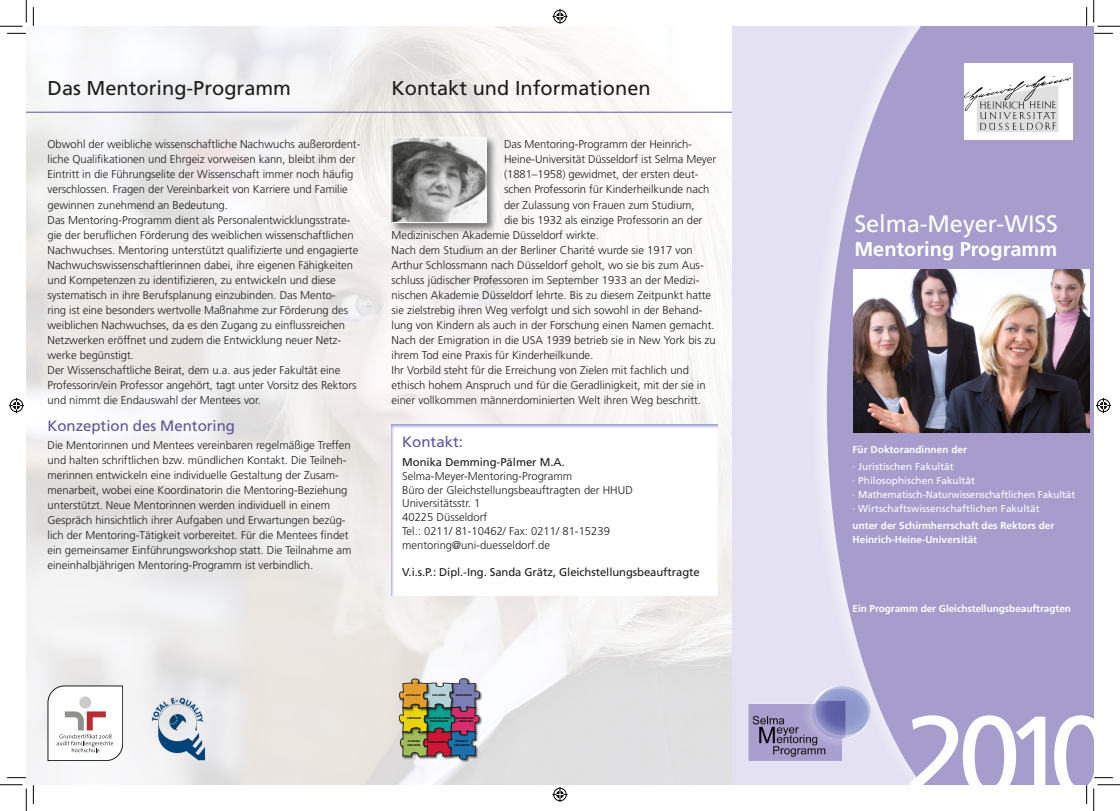
<style>
.page{position:relative;width:1120px;height:811px;background:#fff}
.page>*{position:absolute;margin:0;border:0;box-sizing:border-box;transform-origin:0 0}
.t1{font:112.5px "Frutiger";color:#fff}
.t2{font:23.75px "Frutiger";letter-spacing:-.005em;color:#fff}
.t3{font:20px "Frutiger";color:#1d1d1b}
.t4{font:700 20px "Frutiger";color:#fff}
.t5{font:15px "Frutiger";letter-spacing:-.005em;color:#615398}
.t6{font:300 11.25px/15px "Frutiger";letter-spacing:-.005em;color:#1d1d1b}
.t7{font:11.25px "Frutiger";letter-spacing:-.005em;color:#1d1d1b}
.t8{font:10px/13.8px "Frutiger";letter-spacing:.005em;color:#fff}
.t9{font:700 10px/13.8px "Frutiger";color:#fff}
.t10{font:900 2.62px/3.1px "Frutiger";letter-spacing:-.025em;color:#14130f;text-align:center}
</style>
<div class="page">
<img style="left:26px;top:26px;width:705px;height:758px">
<div style="left:731px;top:26px;width:362px;height:759px;background:#e4e1f2"></div>
<img style="left:152px;top:694px;width:53px;height:69px">
<svg style="left:826px;top:26px;width:267px;height:759px;background:#ada5d1"></svg>
<img style="left:852px;top:269px;width:236px;height:163px">
<hr style="left:26px;top:112px;width:705px;height:1px;background:#615398">
<img style="left:748px;top:686px;width:124px;height:75px">
<div style="left:389px;top:135px;width:109px;height:100px;background:#1d1d1b;opacity:.6"></div>
<img style="left:393px;top:139px;width:91px;height:82px">
<div style="left:391px;top:137px;width:95px;height:86px;border:1px solid #fff"></div>
<div style="left:963px;top:63px;width:109px;height:77px;background:#fff"></div>
<img style="left:964px;top:77px;width:105px;height:54px">
<svg style="left:48px;top:685px;width:75px;height:76px"></svg>
<img style="left:448px;top:677px;width:35px;height:28px">
<img style="left:480px;top:705px;width:3px;height:34px">
<img style="left:397px;top:702px;width:2px;height:34px">
<img style="left:446px;top:760px;width:33px;height:3px">
<img style="left:398px;top:677px;width:33px;height:35px">
<img style="left:399px;top:678px;width:81px;height:82px">
<div style="left:391px;top:424px;width:326px;height:172px;background:#fff"></div>
<svg style="left:7px;top:33px;width:19px;height:1px"></svg>
<svg style="left:1093px;top:33px;width:19px;height:1px"></svg>
<svg style="left:7px;top:777px;width:19px;height:1px"></svg>
<svg style="left:1093px;top:777px;width:19px;height:1px"></svg>
<svg style="left:33px;top:7px;width:1px;height:19px"></svg>
<svg style="left:33px;top:785px;width:1px;height:19px"></svg>
<svg style="left:0;top:0;width:27px;height:27px"></svg>
<svg style="left:0;top:784px;width:27px;height:27px"></svg>
<svg style="left:1093px;top:0;width:26px;height:27px"></svg>
<svg style="left:1093px;top:784px;width:26px;height:27px"></svg>
<svg style="left:552px;top:9px;width:15px;height:15px"></svg>
<svg style="left:552px;top:787px;width:15px;height:15px"></svg>
<svg style="left:9px;top:398px;width:15px;height:15px"></svg>
<svg style="left:1096px;top:398px;width:14px;height:15px"></svg>
<h3 class="t3" style="left:48px;top:76px;width:245px">Das Mentoring-Programm</h3>
<h3 class="t3" style="left:391px;top:76px;width:260px">Kontakt und Informationen</h3>
<p class="t6" style="left:48px;top:137px;width:314px">Obwohl der weibliche wissenschaftliche Nachwuchs außerordent&shy;liche Qualifikationen und Ehrgeiz vorweisen kann, bleibt ihm der Eintritt in die Führungselite der Wissenschaft immer noch häufig verschlossen. Fragen der Vereinbarkeit von Karriere und Familie gewinnen zunehmend an Bedeutung.<br>Das Mentoring-Programm dient als Personalentwicklungsstrate&shy;gie der beruflichen Förderung des weiblichen wissenschaftlichen Nachwuchses. Mentoring unterstützt qualifizierte und engagierte Nachwuchswissenschaftlerinnen dabei, ihre eigenen Fähigkeiten und Kompetenzen zu identifizieren, zu entwickeln und diese systematisch in ihre Berufsplanung einzubinden. Das Mento-<br>ring ist eine besonders wertvolle Maßnahme zur Förderung des weiblichen Nachwuchses, da es den Zugang zu einflussreichen Netzwerken eröffnet und zudem die Entwicklung neuer Netz&shy;werke begünstigt.<br>Der Wissenschaftliche Beirat, dem u.a. aus jeder Fakultät eine Professorin/ein Professor angehört, tagt unter Vorsitz des Rektors und nimmt die Endauswahl der Mentees vor.</p>
<h3 class="t5" style="left:48px;top:417px;width:189px">Konzeption des Mentoring</h3>
<p class="t6" style="left:48px;top:437px;width:305px">Die Mentorinnen und Mentees vereinbaren regelmäßige Treffen und halten schriftlichen bzw. mündlichen Kontakt. Die Teilneh&shy;merinnen entwickeln eine individuelle Gestaltung der Zusam&shy;menarbeit, wobei eine Koordinatorin die Mentoring-Beziehung unterstützt. Neue Mentorinnen werden individuell in einem Gespräch hinsichtlich ihrer Aufgaben und Erwartungen bezüg&shy;lich der Mentoring-Tätigkeit vorbereitet. Für die Mentees findet ein gemeinsamer Einführungsworkshop statt. Die Teilnahme am eineinhalbjährigen Mentoring-Programm ist verbindlich.</p>
<p class="t6" style="left:504px;top:137px;width:189px">Das Mentoring-Programm der Heinrich-</p>
<p class="t6" style="left:504px;top:152px;width:213px">Heine-Universität Düsseldorf ist Selma Meyer</p>
<p class="t6" style="left:504px;top:167px;width:196px">(1881–1958) gewidmet, der ersten deut-</p>
<p class="t6" style="left:504px;top:182px;width:207px">schen Professorin für Kinderheilkunde nach</p>
<p class="t6" style="left:504px;top:197px;width:192px">der Zulassung von Frauen zum Studium,</p>
<p class="t6" style="left:504px;top:212px;width:200px">die bis 1932 als einzige Professorin an der</p>
<p class="t6" style="left:391px;top:227px;width:209px">Medizinischen Akademie Düsseldorf wirkte.</p>
<p class="t6" style="left:391px;top:242px;width:303px">Nach dem Studium an der Berliner Charité wurde sie 1917 von</p>
<p class="t6" style="left:391px;top:257px;width:313px">Arthur Schlossmann nach Düsseldorf geholt, wo sie bis zum Aus-</p>
<p class="t6" style="left:391px;top:272px;width:309px">schluss jüdischer Professoren im September 1933 an der Medizi-</p>
<p class="t6" style="left:391px;top:287px;width:321px">nischen Akademie Düsseldorf lehrte. Bis zu diesem Zeitpunkt hatte</p>
<p class="t6" style="left:391px;top:302px;width:312px">sie zielstrebig ihren Weg verfolgt und sich sowohl in der Behand-</p>
<p class="t6" style="left:391px;top:317px;width:324px">lung von Kindern als auch in der Forschung einen Namen gemacht.</p>
<p class="t6" style="left:391px;top:332px;width:326px">Nach der Emigration in die USA 1939 betrieb sie in New York bis zu</p>
<p class="t6" style="left:391px;top:347px;width:203px">ihrem Tod eine Praxis für Kinderheilkunde.</p>
<p class="t6" style="left:391px;top:362px;width:299px">Ihr Vorbild steht für die Erreichung von Zielen mit fachlich und</p>
<p class="t6" style="left:391px;top:377px;width:315px">ethisch hohem Anspruch und für die Geradlinigkeit, mit der sie in</p>
<p class="t6" style="left:391px;top:392px;width:311px">einer vollkommen männerdominierten Welt ihren Weg beschritt.</p>
<h3 class="t5" style="left:402px;top:433px;width:62px">Kontakt:</h3>
<p class="t7" style="left:402px;top:455px;width:164px">Monika Demming-Pälmer M.A.</p>
<p class="t6" style="left:402px;top:469px;width:232px;line-height:13.8px">Selma-Meyer-Mentoring-Programm<br>Büro der Gleichstellungsbeauftragten der HHUD<br>Universitätsstr. 1<br>40225 Düsseldorf<br>Tel.: 0211/ 81-10462/ Fax: 0211/ 81-15239 mentoring@uni-duesseldorf.de</p>
<p class="t7" style="left:402px;top:565px;width:299px">V.i.s.P.: Dipl.-Ing. Sanda Grätz, Gleichstellungsbeauftragte</p>
<p class="t10" style="left:432px;top:693px;width:15px">DAS BÜRO</p>
<p class="t10" style="left:456px;top:693px;width:18px">MENTORING</p>
<p class="t10" style="left:406px;top:693px;width:16px">AKTUELLES</p>
<p class="t10" style="left:407px;top:717px;width:15px">SEMINARE</p>
<p class="t10" style="left:427px;top:716px;width:26px">GLEICHSTELLUNGS-<br>BEAUFTRAGTE</p>
<p class="t10" style="left:408px;top:740px;width:13px">STUDIUM</p>
<p class="t10" style="left:427px;top:740px;width:21px">FAMILIENBÜRO</p>
<p class="t10" style="left:407px;top:743px;width:15px">UND KIND</p>
<p class="t10" style="left:454px;top:740px;width:17px">PROJEKTE<br>FÜR KINDER</p>
<p class="t10" style="left:456px;top:716px;width:20px">INFORMATION + BERATUNG</p>
<h2 class="t2" style="left:854px;top:209px;width:205px">Selma-Meyer-WISS</h2>
<h3 class="t4" style="left:854px;top:237px;width:204px">Mentoring Programm</h3>
<p class="t9" style="left:852px;top:443px;width:116px">Für Doktorandinnen der</p>
<p class="t8" style="left:852px;top:460px;width:224px">· Juristischen Fakultät<br>· Philosophischen Fakultät<br>· Mathematisch-Naturwissenschaftlichen Fakultät · Wirtschaftswissenschaftlichen Fakultät</p>
<p class="t9" style="left:852px;top:518px;width:203px">unter der Schirmherrschaft des Rektors der<br>Heinrich-Heine-Universität</p>
<p class="t9" style="left:852px;top:601px;width:220px">Ein Programm der Gleichstellungsbeauftragten</p>
<h1 class="t1" style="left:903px;top:690px;width:210px">2010</h1>
</div>
